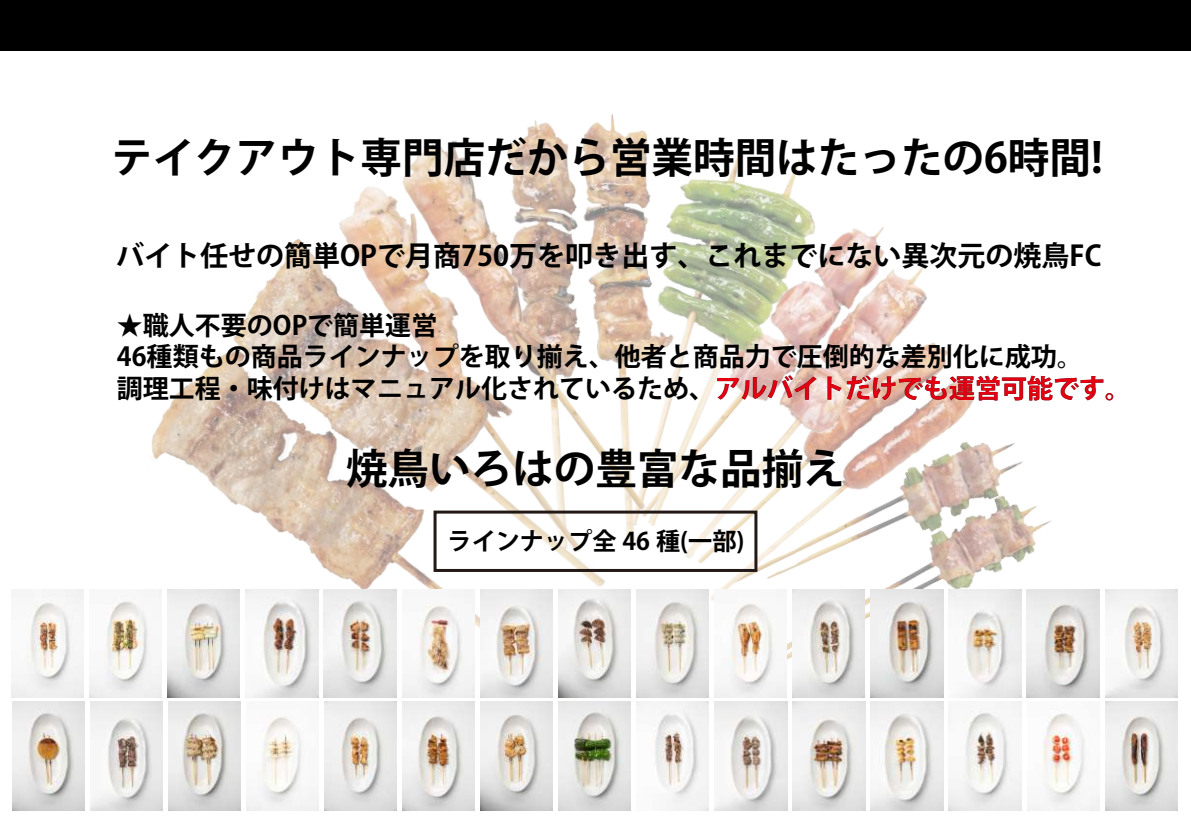
<style>
.page{position:relative;width:1191px;height:840px;background:#fff}
.page>*{position:absolute;margin:0;border:0;box-sizing:border-box;transform-origin:0 0}
.t1{font:700 41.6px "Koz Go Pr 6 N";color:#000}
.t2{font:700 28px "Koz Go Pr 6 N";color:#000}
.t3{font:700 26px/31.2px "Koz Go Pr 6 N";color:#000}
.t4{font:700 24.2px "Koz Go Pr 6 N";color:#000}
.s1{color:#e50012}
</style>
<div class="page">
<img style="left:718px;top:520px;width:367px;height:205px">
<img style="left:786px;top:442px;width:255px;height:236px">
<img style="left:764px;top:264px;width:213px;height:341px">
<img style="left:764px;top:160px;width:146px;height:423px">
<img style="left:402px;top:114px;width:360px;height:474px">
<img style="left:91px;top:186px;width:627px;height:607px">
<div style="left:433px;top:510px;width:324px;height:61px;border:3px solid #221815"></div>
<div style="left:0;top:0;width:1191px;height:50px;background:#000"></div>
<img style="left:11px;top:589px;width:73px;height:108px">
<img style="left:1105px;top:701px;width:72px;height:109px">
<img style="left:1027px;top:701px;width:72px;height:109px">
<img style="left:949px;top:701px;width:72px;height:109px">
<img style="left:871px;top:701px;width:72px;height:109px">
<img style="left:793px;top:701px;width:72px;height:109px">
<img style="left:714px;top:701px;width:73px;height:109px">
<img style="left:636px;top:701px;width:73px;height:109px">
<img style="left:558px;top:701px;width:73px;height:109px">
<img style="left:480px;top:701px;width:73px;height:109px">
<img style="left:402px;top:701px;width:73px;height:109px">
<img style="left:324px;top:701px;width:73px;height:109px">
<img style="left:246px;top:701px;width:72px;height:109px">
<img style="left:168px;top:701px;width:72px;height:109px">
<img style="left:90px;top:701px;width:72px;height:109px">
<img style="left:12px;top:701px;width:72px;height:109px">
<img style="left:1105px;top:589px;width:72px;height:108px">
<img style="left:1027px;top:588px;width:72px;height:109px">
<img style="left:949px;top:588px;width:72px;height:109px">
<img style="left:870px;top:588px;width:73px;height:109px">
<img style="left:792px;top:588px;width:73px;height:109px">
<img style="left:714px;top:588px;width:72px;height:109px">
<img style="left:636px;top:588px;width:72px;height:109px">
<img style="left:558px;top:588px;width:72px;height:109px">
<img style="left:480px;top:588px;width:72px;height:109px">
<img style="left:402px;top:588px;width:72px;height:109px">
<img style="left:324px;top:588px;width:72px;height:109px">
<img style="left:246px;top:588px;width:72px;height:109px">
<img style="left:168px;top:588px;width:72px;height:109px">
<img style="left:90px;top:588px;width:72px;height:109px">
<h1 class="t1" style="left:111px;top:134px;width:993px">テイクアウト専門店だから営業時間はたったの6時間!</h1>
<p class="t2" style="left:116px;top:240px;width:987px">バイト任せの簡単OPで月商750万を叩き出す、これまでにない異次元の焼鳥FC</p>
<p class="t3" style="left:117px;top:310px;width:1015px">★職人不要のOPで簡単運営<br>46種類もの商品ラインナップを取り揃え、他者と商品力で圧倒的な差別化に成功。<br>調理工程・味付けはマニュアル化されているため、<span class="s1">アルバイトだけでも運営可能です。</span></p>
<h1 class="t1" style="left:346px;top:445px;width:500px">焼鳥いろはの豊富な品揃え</h1>
<p class="t4" style="left:447px;top:527px;width:298px">ラインナップ全 46 種(一部)</p>
</div>
